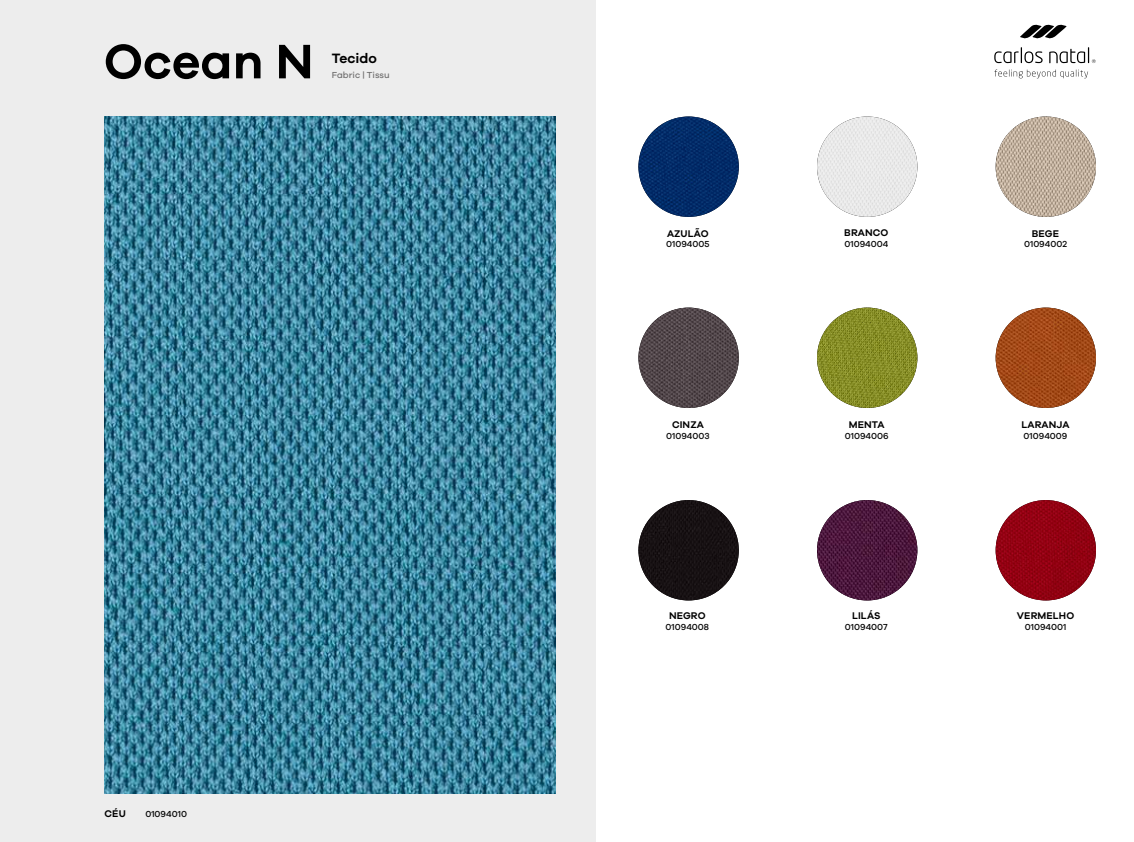
<style>
.page{position:relative;width:1134px;height:842px;background:#fff}
.page>*{position:absolute;margin:0;border:0;box-sizing:border-box;transform-origin:0 0}
.t1{font:600 50px "Galano Grotesque";color:#000}
.t2{font:600 14px "Galano Grotesque";color:#000}
.t3{font:600 10px "Galano Grotesque";letter-spacing:.01em;color:#000}
.t4{font:500 9px "Galano Grotesque";color:#000}
.t5{font:500 9px "Galano Grotesque";color:#706f6f}
</style>
<div class="page">
<div style="left:0;top:0;width:595px;height:842px;background:#ededed"></div>
<svg style="left:1020px;top:24px;width:47px;height:15px"></svg>
<svg style="left:994px;top:70px;width:94px;height:8px"></svg>
<svg style="left:994px;top:47px;width:48px;height:16px"></svg>
<svg style="left:1049px;top:47px;width:47px;height:16px"></svg>
<img style="left:638px;top:117px;width:101px;height:100px;border-radius:50px">
<img style="left:638px;top:308px;width:101px;height:100px;border-radius:50px">
<div style="left:638px;top:500px;width:101px;height:100px;background:#171113;border-radius:50px"></div>
<img style="left:817px;top:117px;width:100px;height:100px;border-radius:50px">
<img style="left:817px;top:308px;width:100px;height:100px;border-radius:50px">
<img style="left:817px;top:500px;width:100px;height:100px;border-radius:50px">
<img style="left:996px;top:117px;width:100px;height:100px;border-radius:50px">
<img style="left:996px;top:308px;width:100px;height:100px;border-radius:50px">
<img style="left:996px;top:500px;width:100px;height:100px;border-radius:50px">
<img style="left:104px;top:117px;width:452px;height:677px">
<h1 class="t1" style="left:104px;top:31px;width:211px">Ocean N</h1>
<h2 class="t2" style="left:332px;top:50px;width:46px">Tecido</h2>
<p class="t5" style="left:332px;top:70px;width:59px">Fabric | Tissu</p>
<p class="t3" style="left:105px;top:807px;width:23px">CÉU</p>
<p class="t4" style="left:145px;top:809px;width:43px">01094010</p>
<p class="t3" style="left:667px;top:227px;width:43px">AZULÃO</p>
<p class="t4" style="left:666px;top:239px;width:45px">01094005</p>
<p class="t3" style="left:844px;top:227px;width:46px">BRANCO</p>
<p class="t4" style="left:844px;top:239px;width:45px">01094004</p>
<p class="t3" style="left:1032px;top:227px;width:29px">BEGE</p>
<p class="t4" style="left:1024px;top:239px;width:45px">01094002</p>
<p class="t3" style="left:672px;top:419px;width:33px">CINZA</p>
<p class="t4" style="left:666px;top:431px;width:45px">01094003</p>
<p class="t3" style="left:849px;top:419px;width:37px">MENTA</p>
<p class="t4" style="left:845px;top:431px;width:45px">01094006</p>
<p class="t3" style="left:1021px;top:419px;width:50px">LARANJA</p>
<p class="t4" style="left:1023px;top:431px;width:45px">01094009</p>
<p class="t3" style="left:669px;top:610px;width:38px">NEGRO</p>
<p class="t4" style="left:666px;top:622px;width:45px">01094008</p>
<p class="t3" style="left:852px;top:610px;width:30px">LILÁS</p>
<p class="t4" style="left:845px;top:622px;width:44px">01094007</p>
<p class="t3" style="left:1017px;top:610px;width:59px">VERMELHO</p>
<p class="t4" style="left:1025px;top:622px;width:43px">01094001</p>
</div>
